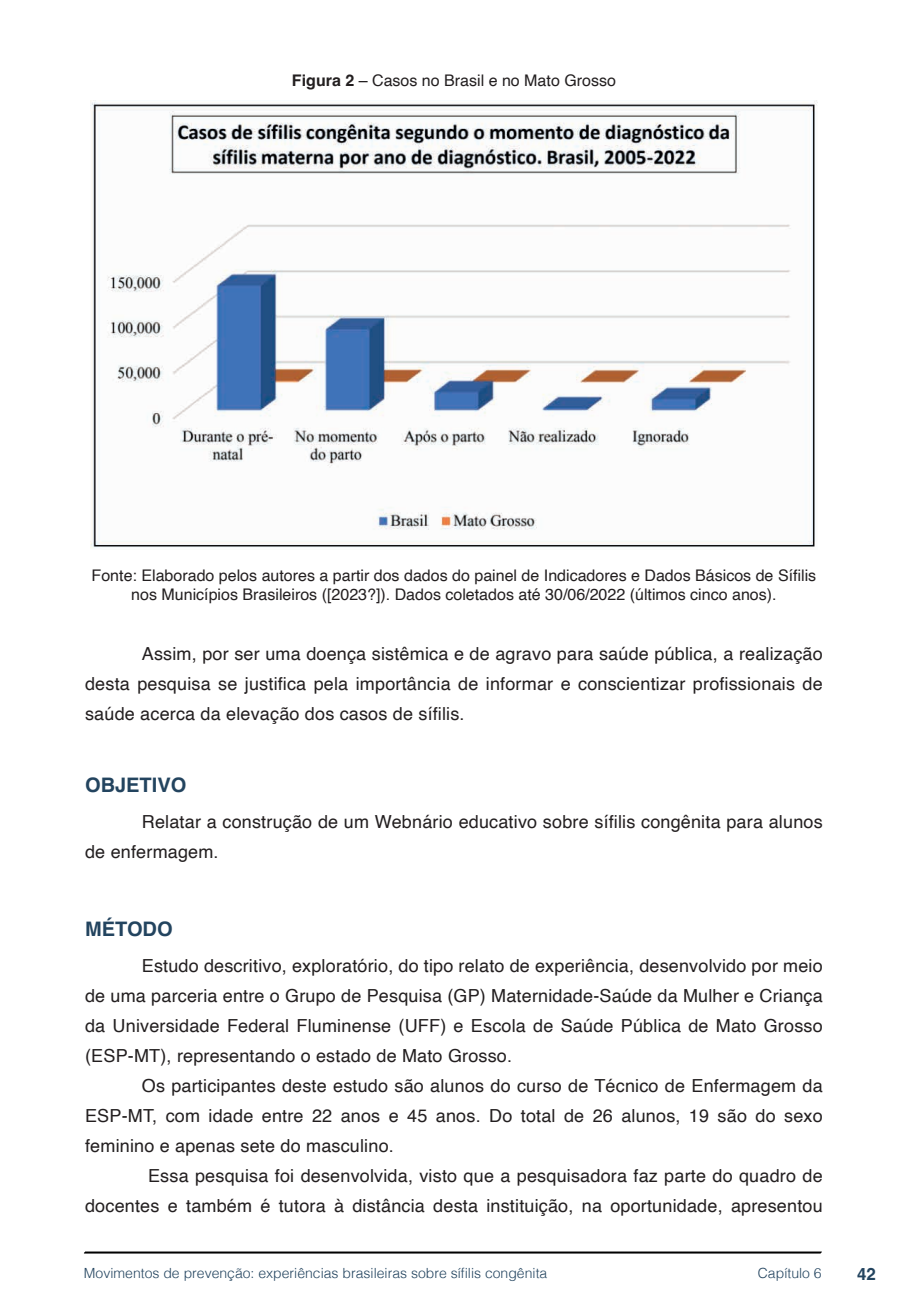
<style>
.page{position:relative;width:908px;height:1304px;background:#fff}
.page>*{position:absolute;margin:0;border:0;box-sizing:border-box;transform-origin:0 0}
.t1{font:700 20px "Helvetica";color:#23445f}
.t2{font:18px/30px "Helvetica";letter-spacing:.01em;color:#231f20;text-align:justify}
.t3{font:700 16.8px "Helvetica";color:#23445f}
.t4{font:16px/19.2px "Helvetica";color:#231f20;text-align:center}
.t5{font:300 14px "Helvetica";color:#23445f}
.s1{font-weight:700}
</style>
<div class="page">
<svg style="left:84px;top:1251px;width:737px;height:3px;background:#515151"></svg>
<img style="left:90px;top:100px;width:727px;height:448px">
<p class="t4" style="left:292px;top:71px;width:325px"><span class="s1">Figura 2</span> – Casos no Brasil e no Mato Grosso</p>
<p class="t4" style="left:92px;top:566px;width:725px">Fonte: Elaborado pelos autores a partir dos dados do painel de Indicadores e Dados Básicos de Sífilis nos Municípios Brasileiros ([2023?]). Dados coletados até 30/06/2022 (últimos cinco anos).</p>
<p class="t2" style="left:85px;top:639px;width:738px;text-indent:57px">Assim, por ser uma doença sistêmica e de agravo para saúde pública, a realização desta pesquisa se justifica pela importância de informar e conscientizar profissionais de saúde acerca da elevação dos casos de sífilis.</p>
<p class="t1" style="left:85px;top:773px;width:103px">OBJETIVO</p>
<p class="t2" style="left:85px;top:807px;width:738px;text-indent:57px">Relatar a construção de um Webnário educativo sobre sífilis congênita para alunos de enfermagem.</p>
<p class="t1" style="left:85px;top:917px;width:89px">MÉTODO</p>
<p class="t2" style="left:85px;top:951px;width:738px;text-indent:57px">Estudo descritivo, exploratório, do tipo relato de experiência, desenvolvido por meio de uma parceria entre o Grupo de Pesquisa (GP) Maternidade-Saúde da Mulher e Criança da Universidade Federal Fluminense (UFF) e Escola de Saúde Pública de Mato Grosso (ESP-MT), representando o estado de Mato Grosso.</p>
<p class="t2" style="left:85px;top:1071px;width:738px;text-indent:57px">Os participantes deste estudo são alunos do curso de Técnico de Enfermagem da ESP-MT, com idade entre 22 anos e 45 anos. Do total de 26 alunos, 19 são do sexo feminino e apenas sete do masculino.</p>
<p class="t2" style="left:85px;top:1161px;width:738px;text-align:right">Essa pesquisa foi desenvolvida, visto que a pesquisadora faz parte do quadro de docentes e também é tutora à distância desta instituição, na oportunidade, apresentou</p>
<p class="t5" style="left:84px;top:1261px;width:464px">Movimentos de prevenção: experiências brasileiras sobre sífilis congênita</p>
<p class="t5" style="left:757px;top:1261px;width:65px">Capítulo 6</p>
<p class="t3" style="left:856px;top:1264px;width:20px">42</p>
</div>
